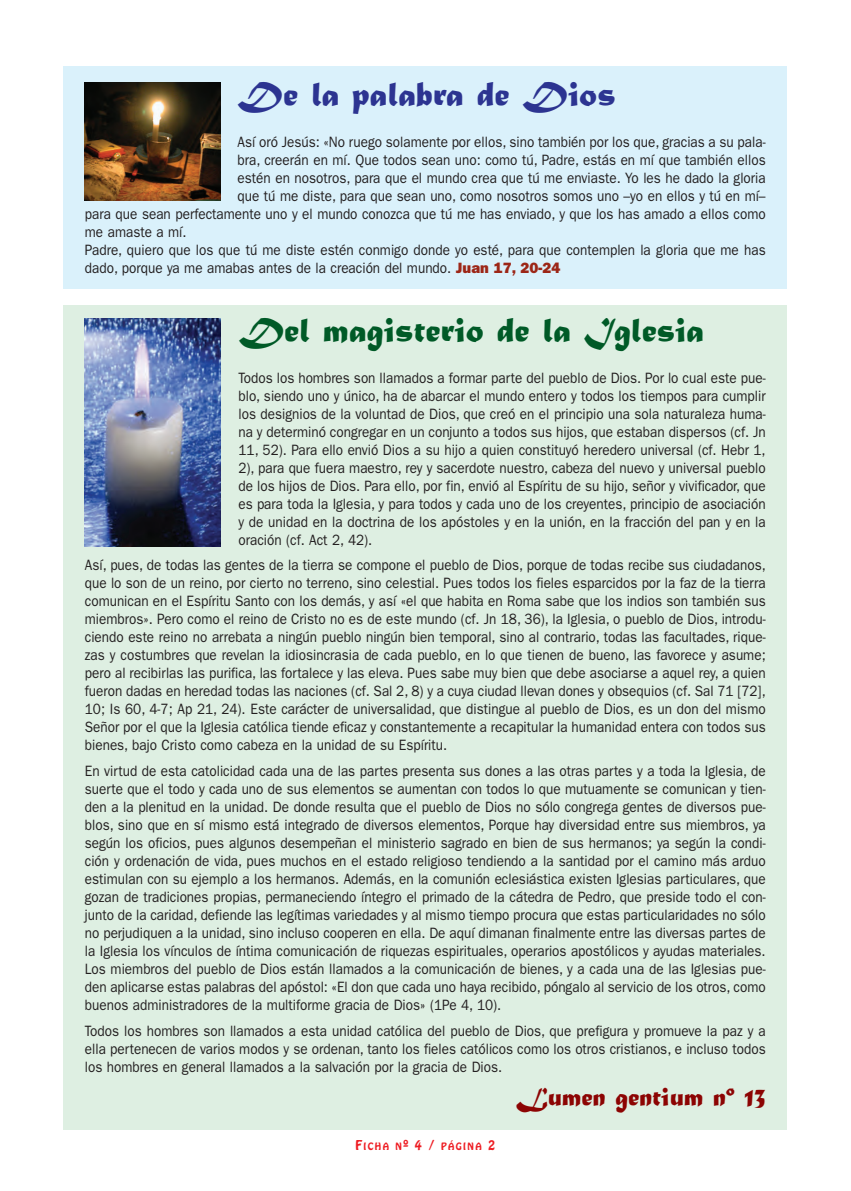
<style>
.page{position:relative;width:851px;height:1191px;background:#fff}
.page>*{position:absolute;margin:0;border:0;box-sizing:border-box;transform-origin:0 0}
.t1{font:36px "Matura MT Script Capitals";color:#005a27}
.t2{font:36px "Matura MT Script Capitals";color:#2c3491}
.t3{font:27px "Matura MT Script Capitals";color:#8c0403}
.t4{font:15px/18px "Franklin Gothic";color:#231f20;text-align:justify;scale:.9 1}
.t5{font:9px "Hobo";letter-spacing:.155em;color:#ee1e24}
.s1{font-weight:800;color:#9c2617}
.s2{font-size:12px}
</style>
<div class="page">
<div style="left:64px;top:305px;width:722px;height:825px;background:#deefe2"></div>
<img style="left:85px;top:318px;width:135px;height:228px">
<div style="left:64px;top:67px;width:722px;height:222px;background:#daf1fb"></div>
<img style="left:85px;top:83px;width:135px;height:117px">
<h1 class="t2" style="left:237px;top:74px;width:379px">De la palabra de Dios</h1>
<p class="t4" style="left:237px;top:134px;width:588px">Así oró Jesús: «No ruego solamente por ellos, sino también por los que, gracias a su pala-</p>
<p class="t4" style="left:237px;top:152px;width:588px">bra, creerán en mí. Que todos sean uno: como tú, Padre, estás en mí que también ellos</p>
<p class="t4" style="left:237px;top:170px;width:588px">estén en nosotros, para que el mundo crea que tú me enviaste. Yo les he dado la gloria</p>
<p class="t4" style="left:237px;top:188px;width:588px">que tú me diste, para que sean uno, como nosotros somos uno –yo en ellos y tú en mí–</p>
<p class="t4" style="left:85px;top:206px;width:757px">para que sean perfectamente uno y el mundo conozca que tú me has enviado, y que los has amado a ellos como</p>
<p class="t4" style="left:85px;top:224px;width:114px">me amaste a mí.</p>
<p class="t4" style="left:85px;top:242px;width:757px">Padre, quiero que los que tú me diste estén conmigo donde yo esté, para que contemplen la gloria que me has</p>
<p class="t4" style="left:85px;top:260px;width:529px">dado, porque ya me amabas antes de la creación del mundo. <span class="s1">Juan 17, 20-24</span></p>
<h1 class="t1" style="left:239px;top:310px;width:466px">Del magisterio de la Iglesia</h1>
<p class="t4" style="left:238px;top:370px;width:587px">Todos los hombres son llamados a formar parte del pueblo de Dios. Por lo cual este pue&shy;blo, siendo uno y único, ha de abarcar el mundo entero y todos los tiempos para cumplir los designios de la voluntad de Dios, que creó en el principio una sola naturaleza huma&shy;na y determinó congregar en un conjunto a todos sus hijos, que estaban dispersos (cf. Jn 11, 52). Para ello envió Dios a su hijo a quien constituyó heredero universal (cf. Hebr 1, 2), para que fuera maestro, rey y sacerdote nuestro, cabeza del nuevo y universal pueblo de los hijos de Dios. Para ello, por fin, envió al Espíritu de su hijo, señor y vivificador, que es para toda la Iglesia, y para todos y cada uno de los creyentes, principio de asociación y de unidad en la doctrina de los apóstoles y en la unión, en la fracción del pan y en la oración (cf. Act 2, 42).</p>
<p class="t4" style="left:85px;top:557px;width:757px">Así, pues, de todas las gentes de la tierra se compone el pueblo de Dios, porque de todas recibe sus ciudadanos, que lo son de un reino, por cierto no terreno, sino celestial. Pues todos los fieles esparcidos por la faz de la tierra comunican en el Espíritu Santo con los demás, y así «el que habita en Roma sabe que los indios son también sus miembros». Pero como el reino de Cristo no es de este mundo (cf. Jn 18, 36), la Iglesia, o pueblo de Dios, introdu&shy;ciendo este reino no arrebata a ningún pueblo ningún bien temporal, sino al contrario, todas las facultades, rique&shy;zas y costumbres que revelan la idiosincrasia de cada pueblo, en lo que tienen de bueno, las favorece y asume; pero al recibirlas las purifica, las fortalece y las eleva. Pues sabe muy bien que debe asociarse a aquel rey, a quien fueron dadas en heredad todas las naciones (cf. Sal 2, 8) y a cuya ciudad llevan dones y obsequios (cf. Sal 71 [72], 10; Is 60, 4-7; Ap 21, 24). Este carácter de universalidad, que distingue al pueblo de Dios, es un don del mismo Señor por el que la Iglesia católica tiende eficaz y constantemente a recapitular la humanidad entera con todos sus bienes, bajo Cristo como cabeza en la unidad de su Espíritu.</p>
<p class="t4" style="left:85px;top:763px;width:757px">En virtud de esta catolicidad cada una de las partes presenta sus dones a las otras partes y a toda la Iglesia, de suerte que el todo y cada uno de sus elementos se aumentan con todos lo que mutuamente se comunican y tien&shy;den a la plenitud en la unidad. De donde resulta que el pueblo de Dios no sólo congrega gentes de diversos pue&shy;blos, sino que en sí mismo está integrado de diversos elementos, Porque hay diversidad entre sus miembros, ya según los oficios, pues algunos desempeñan el ministerio sagrado en bien de sus hermanos; ya según la condi&shy;ción y ordenación de vida, pues muchos en el estado religioso tendiendo a la santidad por el camino más arduo estimulan con su ejemplo a los hermanos. Además, en la comunión eclesiástica existen Iglesias particulares, que gozan de tradiciones propias, permaneciendo íntegro el primado de la cátedra de Pedro, que preside todo el con&shy;junto de la caridad, defiende las legítimas variedades y al mismo tiempo procura que estas particularidades no sólo no perjudiquen a la unidad, sino incluso cooperen en ella. De aquí dimanan finalmente entre las diversas partes de la Iglesia los vínculos de íntima comunicación de riquezas espirituales, operarios apostólicos y ayudas materiales.<br>Los miembros del pueblo de Dios están llamados a la comunicación de bienes, y a cada una de las Iglesias pue&shy;den aplicarse estas palabras del apóstol: «El don que cada uno haya recibido, póngalo al servicio de los otros, como buenos administradores de la multiforme gracia de Dios» (1Pe 4, 10).</p>
<p class="t4" style="left:85px;top:1023px;width:757px">Todos los hombres son llamados a esta unidad católica del pueblo de Dios, que prefigura y promueve la paz y a ella pertenecen de varios modos y se ordenan, tanto los fieles católicos como los otros cristianos, e incluso todos los hombres en general llamados a la salvación por la gracia de Dios.</p>
<p class="t5" style="left:355px;top:1141px;width:141px"><span class="s2">F</span>ICHA N<span class="s2">º 4 /</span> PÁGINA <span class="s2">2</span></p>
<h2 class="t3" style="left:516px;top:1081px;width:251px">Lumen gentium nº 13</h2>
</div>
